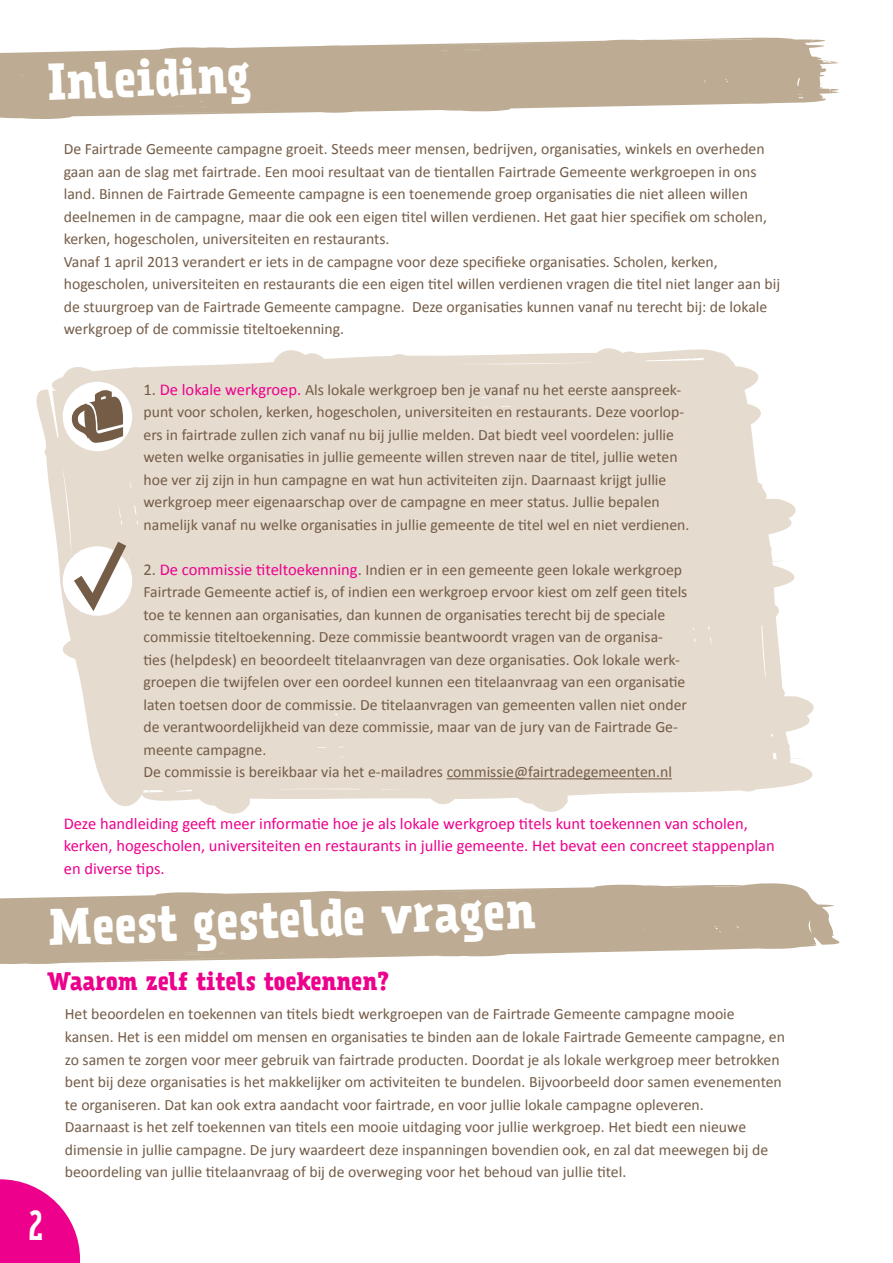
<style>
.page{position:relative;width:893px;height:1263px;background:#fff}
.page>*{position:absolute;margin:0;border:0;box-sizing:border-box;transform-origin:0 0}
.t1{font:700 45px "Prater Serif Two";color:#fff}
.t2{font:37.5px "Prater Serif One";color:#fff}
.t3{font:700 22.5px "Prater Serif Two";color:#ec008c}
.t4{font:16.5px/22.5px "Calibri";color:#ec008c}
.t5{font:15.75px/22.5px "Calibri";color:#745c47}
.s1{font-size:16.5px}
.s2{font-size:16.5px;color:#ec008c}
</style>
<div class="page">
<svg style="left:0;top:1179px;width:80px;height:84px"></svg>
<svg style="left:0;top:38px;width:839px;height:81px;fill:#bdac93"></svg>
<svg style="left:0;top:883px;width:840px;height:81px;fill:#bdac93"></svg>
<svg style="left:36px;top:348px;width:778px;height:466px;background:#e8e0d5"></svg>
<hr style="left:447px;top:778px;width:225px;height:1px;background:#745c47">
<div style="left:63px;top:382px;width:69px;height:69px;background:#fff;border-radius:50%"></div>
<svg style="left:71px;top:390px;width:54px;height:55px"></svg>
<svg style="left:65px;top:532px;width:69px;height:88px"></svg>
<h1 class="t1" style="left:46px;top:50px;width:205px;rotate:-2deg">Inleiding</h1>
<p class="t5" style="left:64px;top:137px;width:718px">De Fairtrade Gemeente campagne groeit. Steeds meer mensen, bedrijven, organisaties, winkels en overheden gaan aan de slag met fairtrade. Een mooi resultaat van de tientallen Fairtrade Gemeente werkgroepen in ons land. Binnen de Fairtrade Gemeente campagne is een toenemende groep organisaties die niet alleen willen deelnemen in de campagne, maar die ook een eigen titel willen verdienen. Het gaat hier specifiek om scholen, kerken, hogescholen, universiteiten en restaurants.<br>Vanaf 1 april 2013 verandert er iets in de campagne voor deze specifieke organisaties. Scholen, kerken, hogescholen, universiteiten en restaurants die een eigen titel willen verdienen vragen die titel niet langer aan bij de stuurgroep van de Fairtrade Gemeente campagne. Deze organisaties kunnen vanaf nu terecht bij: de lokale werkgroep of de commissie titeltoekenning.</p>
<p class="t5" style="left:144px;top:377px;width:547px"><span class="s1">1.</span> <span class="s2">De lokale werkgroep.</span> Als lokale werkgroep ben je vanaf nu het eerste aanspreek&shy;punt voor scholen, kerken, hogescholen, universiteiten en restaurants. Deze voorlop&shy;ers in fairtrade zullen zich vanaf nu bij jullie melden. Dat biedt veel voordelen: jullie weten welke organisaties in jullie gemeente willen streven naar de titel, jullie weten hoe ver zij zijn in hun campagne en wat hun activiteiten zijn. Daarnaast krijgt jullie werkgroep meer eigenaarschap over de campagne en meer status. Jullie bepalen namelijk vanaf nu welke organisaties in jullie gemeente de titel wel en niet verdienen.</p>
<p class="t5" style="left:144px;top:557px;width:545px"><span class="s1">2.</span> <span class="s2">De commissie titeltoekenning</span><span class="s1">.</span> Indien er in een gemeente geen lokale werkgroep Fairtrade Gemeente actief is, of indien een werkgroep ervoor kiest om zelf geen titels toe te kennen aan organisaties, dan kunnen de organisaties terecht bij de speciale commissie titeltoekenning. Deze commissie beantwoordt vragen van de organisa&shy;ties (helpdesk) en beoordeelt titelaanvragen van deze organisaties. Ook lokale werk&shy;groepen die twijfelen over een oordeel kunnen een titelaanvraag van een organisatie laten toetsen door de commissie. De titelaanvragen van gemeenten vallen niet onder de verantwoordelijkheid van deze commissie, maar van de jury van de Fairtrade Ge&shy;meente campagne.<br>De commissie is bereikbaar via het e-mailadres commissie@fairtradegemeenten.nl</p>
<p class="t4" style="left:64px;top:811px;width:712px">Deze handleiding geeft meer informatie hoe je als lokale werkgroep titels kunt toekennen van scholen, kerken, hogescholen, universiteiten en restaurants in jullie gemeente. Het bevat een concreet stappenplan en diverse tips.</p>
<h1 class="t1" style="left:46px;top:895px;width:489px;rotate:-2deg">Meest gestelde vragen</h1>
<h3 class="t3" style="left:47px;top:965px;width:344px">Waarom zelf titels toekennen?</h3>
<p class="t5" style="left:65px;top:1002px;width:722px">Het beoordelen en toekennen van titels biedt werkgroepen van de Fairtrade Gemeente campagne mooie kansen. Het is een middel om mensen en organisaties te binden aan de lokale Fairtrade Gemeente campagne, en zo samen te zorgen voor meer gebruik van fairtrade producten. Doordat je als lokale werkgroep meer betrokken bent bij deze organisaties is het makkelijker om activiteiten te bundelen. Bijvoorbeeld door samen evenementen te organiseren. Dat kan ook extra aandacht voor fairtrade, en voor jullie lokale campagne opleveren.<br>Daarnaast is het zelf toekennen van titels een mooie uitdaging voor jullie werkgroep. Het biedt een nieuwe dimensie in jullie campagne. De jury waardeert deze inspanningen bovendien ook, en zal dat meewegen bij de beoordeling van jullie titelaanvraag of bij de overweging voor het behoud van jullie titel.</p>
<h2 class="t2" style="left:28px;top:1204px;width:17px">2</h2>
</div>
